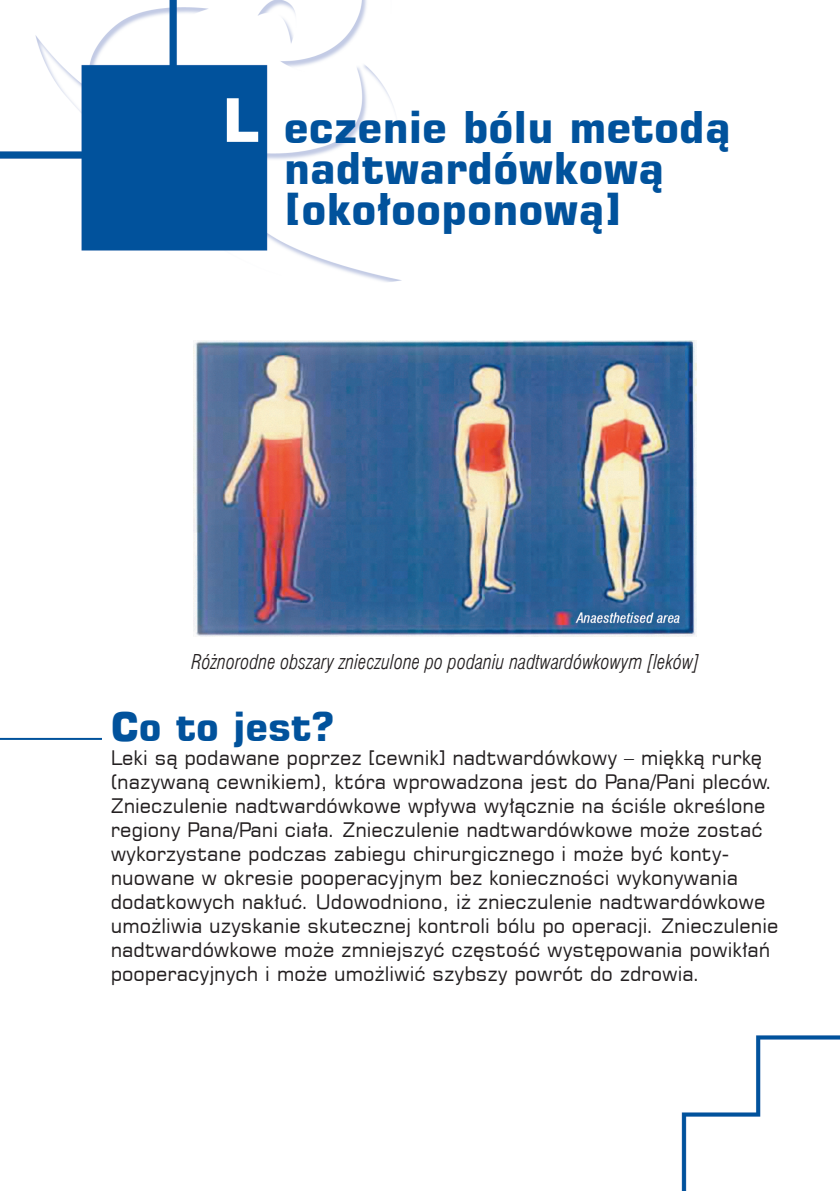
<style>
.page{position:relative;width:840px;height:1191px;background:#fff}
.page>*{position:absolute;margin:0;border:0;box-sizing:border-box;transform-origin:0 0}
.t1{font:700 60px "Square 721 EU";color:#fff}
.t2{font:700 44px/40.8px "Square 721 EU";color:#01529c}
.t3{font:700 40px "Square 721 EU";color:#01529c}
.t4{font:20px/24px "Square 721 EU";color:#231f20}
.t5{font:italic 20px "Swis 721 Lt Cn EU";color:#231f20}
</style>
<div class="page">
<img style="left:0;top:0;width:839px;height:1191px">
<hr style="left:0;top:738px;width:102px;height:2px;background:#01529c">
<img style="left:193px;top:340px;width:503px;height:297px">
<h1 class="t1" style="left:222px;top:84px;width:38px">L</h1>
<h2 class="t2" style="left:283px;top:107px;width:448px">eczenie bólu metodą nadtwardówkową [okołooponową]</h2>
<p class="t5" style="left:191px;top:649px;width:509px">Różnorodne obszary znieczulone po podaniu nadtwardówkowym [leków]</p>
<h3 class="t3" style="left:111px;top:702px;width:225px">Co to jest?</h3>
<p class="t4" style="left:111px;top:745px;width:668px">Leki są podawane poprzez [cewnik] nadtwardówkowy – miękką rurkę (nazywaną cewnikiem), która wprowadzona jest do Pana/Pani pleców.<br>Znieczulenie nadtwardówkowe wpływa wyłącznie na ściśle określone regiony Pana/Pani ciała. Znieczulenie nadtwardówkowe może zostać wykorzystane podczas zabiegu chirurgicznego i może być konty&shy;nuowane w okresie pooperacyjnym bez konieczności wykonywania dodatkowych nakłuć. Udowodniono, iż znieczulenie nadtwardówkowe umożliwia uzyskanie skutecznej kontroli bólu po operacji. Znieczulenie nadtwardówkowe może zmniejszyć częstość występowania powikłań pooperacyjnych i może umożliwić szybszy powrót do zdrowia.</p>
</div>
